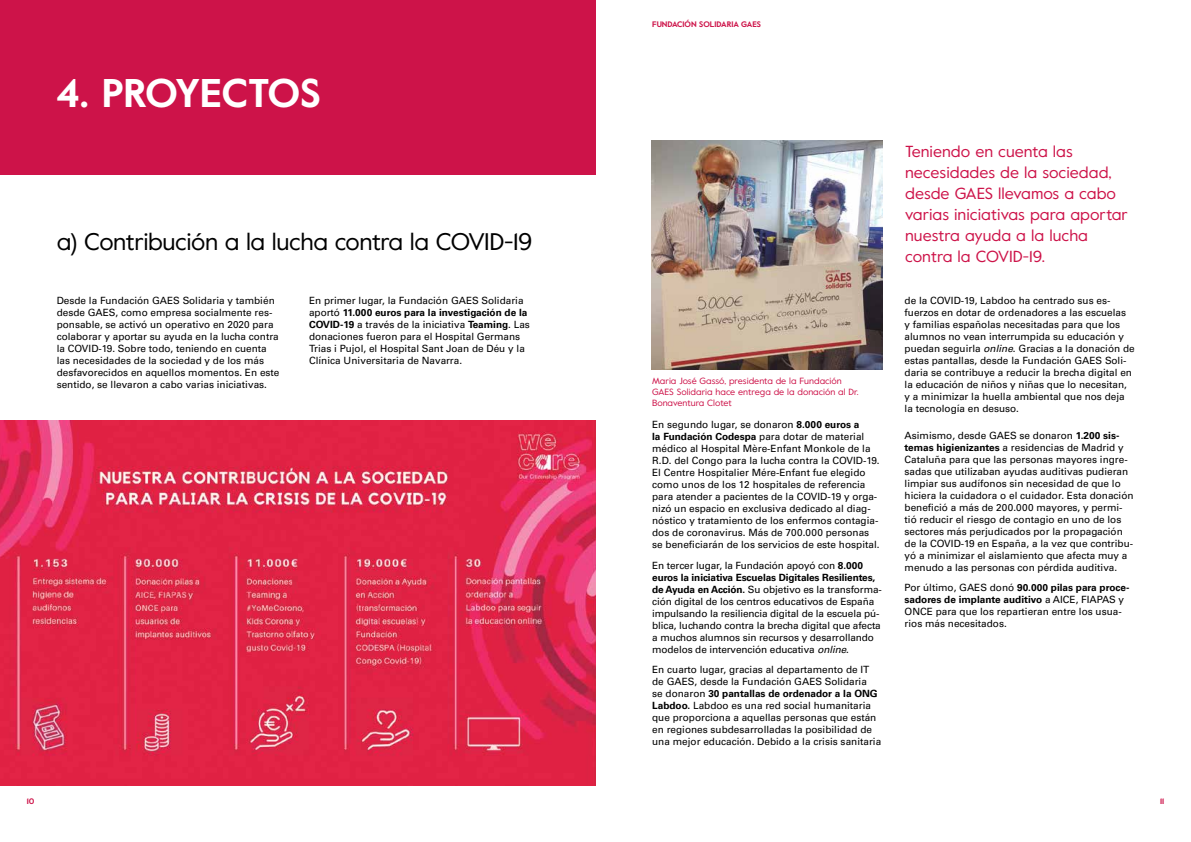
<style>
.page{position:relative;width:1191px;height:842px;background:#fff}
.page>*{position:absolute;margin:0;border:0;box-sizing:border-box;transform-origin:0 0}
.t1{font:700 40px "Value";letter-spacing:-.005em;color:#fff}
.t2{font:24px "Value";letter-spacing:-.02em;color:#000}
.t3{font:16px/21px "Value";color:#cd1349}
.t4{font:10px/12px "Univers LT Pro 55 Roman";color:#000}
.t5{font:700 10px/12px "Univers LT Pro 65";color:#000}
.t6{font:9px/11px "Value";color:#cd1349}
.t7{font:700 8px "Value";color:#cd1349}
.s1{font-family:"Univers LT Pro 55 Roman";font-weight:400}
.s2{font-family:"Univers LT Pro 65";font-weight:700}
.s3{font-family:"Univers LT Pro 55";font-style:italic}
</style>
<div class="page">
<div style="left:0;top:0;width:595px;height:174px;background:#cd1349"></div>
<img style="left:0;top:421px;width:595px;height:364px">
<img style="left:651px;top:140px;width:231px;height:230px">
<h1 class="t1" style="left:57px;top:65px;width:266px">4. PROYECTOS</h1>
<h2 class="t2" style="left:57px;top:225px;width:477px">a) Contribución a la lucha contra la COVID-19</h2>
<p class="t4" style="left:57px;top:294px;width:224px">Desde la Fundación GAES Solidaria y también desde GAES, como empresa socialmente res&shy;ponsable, se activó un operativo en 2020 para colaborar y aportar su ayuda en la lucha contra la COVID-19. Sobre todo, teniendo en cuenta las necesidades de la sociedad y de los más desfavorecidos en aquellos momentos. En este sentido, se llevaron a cabo varias iniciativas.</p>
<p class="t4" style="left:309px;top:294px;width:216px">En primer lugar, la Fundación GAES Solidaria</p>
<p class="t5" style="left:309px;top:306px;width:220px"><span class="s1">aportó</span> 11.000 euros para la investigación de la</p>
<p class="t4" style="left:309px;top:318px;width:222px"><span class="s2">COVID-19</span> a través de la iniciativa <span class="s2">Teaming</span>. Las donaciones fueron para el Hospital Germans Trias i Pujol, el Hospital Sant Joan de Déu y la Clínica Universitaria de Navarra.</p>
<p class="t7" style="left:27px;top:796px;width:9px">10</p>
<p class="t7" style="left:652px;top:19px;width:110px">FUNDACIÓN SOLIDARIA GAES</p>
<p class="t6" style="left:652px;top:375px;width:208px">Maria José Gassó, presidenta de la Fundación<br>GAES Solidaria hace entrega de la donación al Dr.<br>Bonaventura Clotet</p>
<p class="t4" style="left:652px;top:418px;width:229px">En segundo lugar, se donaron <span class="s2">8.000 euros a<br>la Fundación Codespa</span> para dotar de material médico al Hospital Mère-Enfant Monkole de la R.D. del Congo para la lucha contra la COVID-19.<br>El Centre Hospitalier Mére-Enfant fue elegido como unos de los 12 hospitales de referencia para atender a pacientes de la COVID-19 y orga&shy;nizó un espacio en exclusiva dedicado al diag&shy;nóstico y tratamiento de los enfermos contagia&shy;dos de coronavirus. Más de 700.000 personas se beneficiarán de los servicios de este hospital.</p>
<p class="t4" style="left:652px;top:559px;width:212px">En tercer lugar, la Fundación apoyó con <span class="s2">8.000</span></p>
<p class="t5" style="left:652px;top:571px;width:225px">euros la iniciativa Escuelas Digitales Resilientes,</p>
<p class="t4" style="left:652px;top:583px;width:231px"><span class="s2">de Ayuda en Acción.</span> Su objetivo es la transforma&shy;ción digital de los centros educativos de España impulsando la resiliencia digital de la escuela pú&shy;blica, luchando contra la brecha digital que afecta a muchos alumnos sin recursos y desarrollando modelos de intervención educativa <span class="s3">online</span>.</p>
<p class="t4" style="left:652px;top:663px;width:219px">En cuarto lugar, gracias al departamento de IT de GAES, desde la Fundación GAES Solidaria</p>
<p class="t5" style="left:652px;top:687px;width:227px"><span class="s1">se donaron</span> 30 pantallas de ordenador a la ONG</p>
<p class="t4" style="left:652px;top:699px;width:230px"><span class="s2">Labdoo.</span> Labdoo es una red social humanitaria que proporciona a aquellas personas que están en regiones subdesarrolladas la posibilidad de una mejor educación. Debido a la crisis sanitaria</p>
<h3 class="t3" style="left:905px;top:141px;width:224px">Teniendo en cuenta las necesidades de la sociedad, desde GAES llevamos a cabo varias iniciativas para aportar nuestra ayuda a la lucha contra la COVID-19.</h3>
<p class="t4" style="left:904px;top:294px;width:232px">de la COVID-19, Labdoo ha centrado sus es&shy;fuerzos en dotar de ordenadores a las escuelas<br>y familias españolas necesitadas para que los alumnos no vean interrumpida su educación y puedan seguirla <span class="s3">online</span>. Gracias a la donación de estas pantallas, desde la Fundación GAES Soli&shy;daria se contribuye a reducir la brecha digital en la educación de niños y niñas que lo necesitan, y a minimizar la huella ambiental que nos deja la tecnología en desuso.</p>
<p class="t4" style="left:904px;top:429px;width:230px">Asimismo, desde GAES se donaron <span class="s2">1.200 sis&shy;temas higienizantes</span> a residencias de Madrid y Cataluña para que las personas mayores ingre&shy;sadas que utilizaban ayudas auditivas pudieran limpiar sus audífonos sin necesidad de que lo hiciera la cuidadora o el cuidador. Esta donación benefició a más de 200.000 mayores, y permi&shy;tió reducir el riesgo de contagio en uno de los sectores más perjudicados por la propagación de la COVID-19 en España, a la vez que contribu&shy;yó a minimizar el aislamiento que afecta muy a menudo a las personas con pérdida auditiva.</p>
<p class="t5" style="left:904px;top:581px;width:226px"><span class="s1">Por último, GAES donó</span> 90.000 pilas para proce&shy;sadores de implante auditivo <span class="s1">a AICE, FIAPAS y</span></p>
<p class="t4" style="left:904px;top:605px;width:219px">ONCE para que los repartieran entre los usua&shy;rios más necesitados.</p>
<p class="t7" style="left:1160px;top:796px;width:6px">11</p>
</div>
